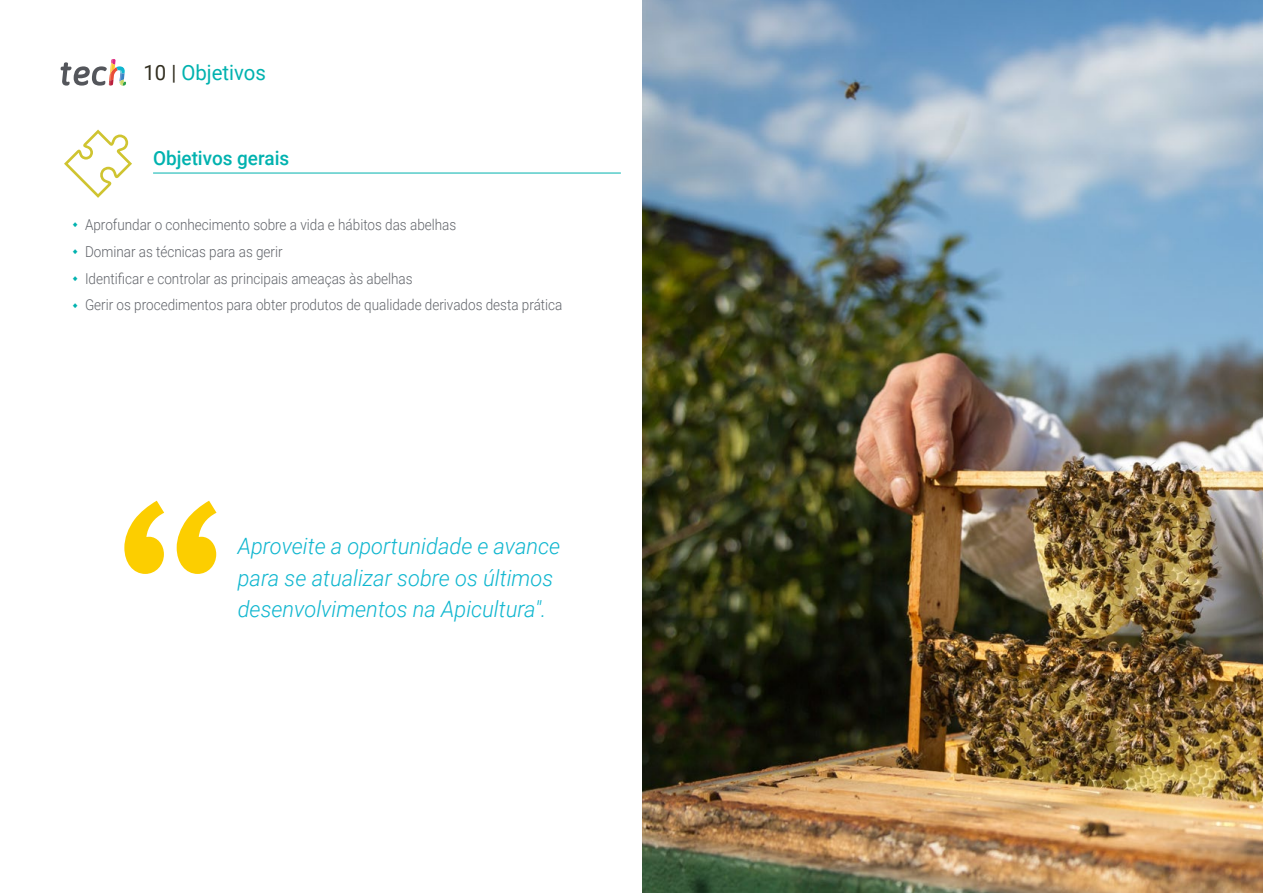
<style>
.page{position:relative;width:1263px;height:893px;background:#fff}
.page>*{position:absolute;margin:0;border:0;box-sizing:border-box;transform-origin:0 0}
.t1{font:italic 300 22.5px/31.5px "Roboto";color:#0fb6cf}
.t2{font:21px "Roboto";color:#00b2af}
.t3{font:500 19.5px "Roboto";color:#00b2af}
.t4{font:300 15px/26.7px "Roboto";color:#61646a;scale:.9 1}
.s1{color:#312e20}
</style>
<div class="page">
<hr style="left:153px;top:173px;width:468px;height:1px;background:#00b2af">
<svg style="left:64px;top:130px;width:68px;height:68px"></svg>
<img style="left:642px;top:0;width:621px;height:893px">
<svg style="left:124px;top:501px;width:92px;height:73px"></svg>
<svg style="left:61px;top:59px;width:65px;height:27px"></svg>
<h2 class="t2" style="left:144px;top:57px;width:124px"><span class="s1">10 |</span> Objetivos</h2>
<h3 class="t3" style="left:153px;top:144px;width:138px">Objetivos gerais</h3>
<p class="t4" style="left:85px;top:211px;width:532px">Aprofundar o conhecimento sobre a vida e hábitos das abelhas<br>Dominar as técnicas para as gerir<br>Identificar e controlar as principais ameaças às abelhas<br>Gerir os procedimentos para obter produtos de qualidade derivados desta prática</p>
<h1 class="t1" style="left:238px;top:530px;width:324px">Aproveite a oportunidade e avance para se atualizar sobre os últimos desenvolvimentos na Apicultura".</h1>
</div>
